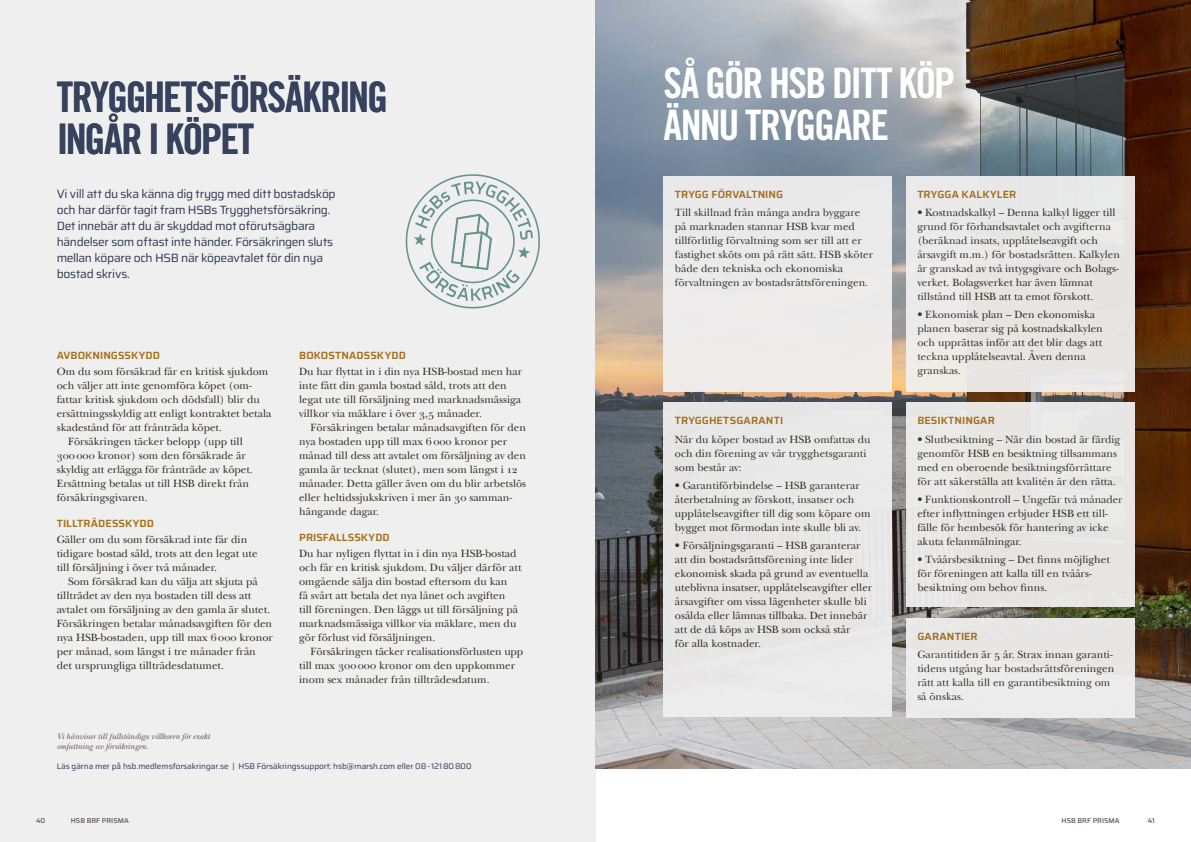
<style>
.page{position:relative;width:1191px;height:842px;background:#fff}
.page>*{position:absolute;margin:0;border:0;box-sizing:border-box;transform-origin:0 0}
.t1{font:42px/42px "Trade Gothic LT Pro Bd Cn 20";letter-spacing:-.045em;color:#37435e}
.t2{font:42px/42px "Trade Gothic LT Pro Bd Cn 20";letter-spacing:-.045em;color:#fff}
.t3{font:12px/16px "Saira";letter-spacing:-.03em;color:#2c3954}
.t4{font:11px/14px "New Baskerville";color:#31302a}
.t5{font:600 10.5px "Saira";letter-spacing:.01em;color:#a8701a}
.t6{font:8.4px/10.1px "New Baskerville Italic Os F";color:#57544b}
.t7{font:8.2px "Saira";letter-spacing:-.005em;color:#2c3954}
.t8{font:500 7px "Saira";color:#57544b}
.s1{font-family:"New Baskerville SC"}
</style>
<div class="page">
<div style="left:0;top:0;width:595px;height:842px;background:#f0efef"></div>
<svg style="left:405px;top:174px;width:135px;height:135px"></svg>
<img style="left:595px;top:0;width:596px;height:768px">
<div style="left:663px;top:176px;width:228px;height:215px;background:#f0efef"></div>
<div style="left:906px;top:176px;width:228px;height:215px;background:#e8e6e6"></div>
<div style="left:663px;top:403px;width:228px;height:314px;background:#e9e8e8"></div>
<div style="left:906px;top:403px;width:228px;height:204px;background:#e8e5e4"></div>
<div style="left:906px;top:618px;width:228px;height:99px;background:#f0efef"></div>
<h1 class="t1" style="left:57px;top:76px;width:333px">TRYGGHETSFÖRSÄKRING<br>INGÅR I KÖPET</h1>
<p class="t3" style="left:57px;top:185px;width:280px">Vi vill att du ska känna dig trygg med ditt bostadsköp och har därför tagit fram HSBs Trygghetsförsäkring.<br>Det innebär att du är skyddad mot oförutsägbara händelser som oftast inte händer. Försäkringen sluts mellan köpare och HSB när köpeavtalet för din nya bostad skrivs.</p>
<p class="t5" style="left:57px;top:347px;width:105px">AVBOKNINGSSKYDD</p>
<p class="t4" style="left:57px;top:364px;width:213px">Om du som försäkrad får en kritisk sjukdom</p>
<p class="t4" style="left:57px;top:378px;width:196px">och väljer att inte genomföra köpet (om-</p>
<p class="t4" style="left:57px;top:392px;width:205px">fattar kritisk sjukdom och dödsfall) blir du</p>
<p class="t4" style="left:57px;top:406px;width:216px">ersättningsskyldig att enligt kontraktet betala</p>
<p class="t4" style="left:57px;top:420px;width:167px">skadestånd för att frånträda köpet.</p>
<p class="t4" style="left:68px;top:434px;width:176px">Försäkringen täcker belopp (upp till</p>
<p class="t4" style="left:57px;top:448px;width:190px"><span class="s1">300000</span> kronor) som den försäkrade är</p>
<p class="t4" style="left:57px;top:462px;width:198px">skyldig att erlägga för frånträde av köpet.</p>
<p class="t4" style="left:57px;top:476px;width:194px">Ersättning betalas ut till HSB direkt från</p>
<p class="t4" style="left:57px;top:490px;width:92px">försäkringsgivaren.</p>
<p class="t5" style="left:57px;top:515px;width:99px">TILLTRÄDESSKYDD</p>
<p class="t4" style="left:57px;top:532px;width:202px">Gäller om du som försäkrad inte får din tidigare bostad såld, trots att den legat ute till försäljning i över två månader.</p>
<p class="t4" style="left:57px;top:574px;width:218px;text-indent:11px">Som försäkrad kan du välja att skjuta på tillträdet av den nya bostaden till dess att avtalet om försäljning av den gamla är slutet.<br>Försäkringen betalar månadsavgiften för den nya HSB-bostaden, upp till max <span class="s1">6000</span> kronor per månad, som längst i tre månader från det ursprungliga tillträdesdatumet.</p>
<p class="t6" style="left:57px;top:731px;width:155px">Vi hänvisar till fullständiga villkoren för exakt omfattning av försäkringen.</p>
<p class="t5" style="left:299px;top:347px;width:108px">BOKOSTNADSSKYDD</p>
<p class="t4" style="left:299px;top:364px;width:224px">Du har flyttat in i din nya HSB-bostad men har inte fått din gamla bostad såld, trots att den legat ute till försäljning med marknadsmässiga villkor via mäklare i över <span class="s1">3,5</span> månader.</p>
<p class="t4" style="left:299px;top:420px;width:228px;text-indent:11px">Försäkringen betalar månadsavgiften för den nya bostaden upp till max <span class="s1">6000</span> kronor per månad till dess att avtalet om försäljning av den gamla är tecknat (slutet), men som längst i <span class="s1">12 </span>månader. Detta gäller även om du blir arbetslös eller heltidssjukskriven i mer än <span class="s1">30</span> samman&shy;hängande dagar.</p>
<p class="t5" style="left:299px;top:529px;width:92px">PRISFALLSSKYDD</p>
<p class="t4" style="left:299px;top:546px;width:224px">Du har nyligen flyttat in i din nya HSB-bostad och får en kritisk sjukdom. Du väljer därför att omgående sälja din bostad eftersom du kan<br>få svårt att betala det nya lånet och avgiften<br>till föreningen. Den läggs ut till försäljning på marknadsmässiga villkor via mäklare, men du gör förlust vid försäljningen.</p>
<p class="t4" style="left:299px;top:644px;width:226px;text-indent:11px">Försäkringen täcker realisationsförlusten upp till max <span class="s1">300000</span> kronor om den uppkommer inom sex månader från tillträdesdatum.</p>
<p class="t7" style="left:57px;top:759px;width:416px">Läs gärna mer på hsb.medlemsforsakringar.se | HSB Försäkringssupport: hsb@marsh.com eller 08-12180800</p>
<h1 class="t2" style="left:663px;top:62px;width:293px">SÅ GÖR HSB DITT KÖP<br>ÄNNU TRYGGARE</h1>
<p class="t5" style="left:675px;top:185px;width:110px">TRYGG FÖRVALTNING</p>
<p class="t4" style="left:675px;top:205px;width:200px">Till skillnad från många andra byggare på marknaden stannar HSB kvar med tillförlitlig förvaltning som ser till att er fastighet sköts om på rätt sätt. HSB sköter både den tekniska och ekonomiska förvaltningen av bostadsrättsföreningen.</p>
<p class="t5" style="left:675px;top:412px;width:110px">TRYGGHETSGARANTI</p>
<p class="t4" style="left:675px;top:432px;width:197px">När du köper bostad av HSB omfattas du och din förening av vår trygghetsgaranti som består av:</p>
<p class="t4" style="left:675px;top:478px;width:197px">• Garantiförbindelse – HSB garanterar återbetalning av förskott, insatser och upplåtelseavgifter till dig som köpare om bygget mot förmodan inte skulle bli av.</p>
<p class="t4" style="left:675px;top:539px;width:199px">• Försäljningsgaranti – HSB garanterar att din bostadsrättsförening inte lider ekonomisk skada på grund av eventuella uteblivna insatser, upplåtelseavgifter eller årsavgifter om vissa lägenheter skulle bli osålda eller lämnas tillbaka. Det innebär att de då köps av HSB som också står<br>för alla kostnader.</p>
<p class="t5" style="left:917px;top:185px;width:100px">TRYGGA KALKYLER</p>
<p class="t4" style="left:917px;top:205px;width:204px">• Kostnadskalkyl – Denna kalkyl ligger till grund för förhandsavtalet och avgifterna (beräknad insats, upplåtelseavgift och årsavgift m.m.) för bostadsrätten. Kalkylen är granskad av två intygsgivare och Bolags&shy;verket. Bolagsverket har även lämnat tillstånd till HSB att ta emot förskott.</p>
<p class="t4" style="left:917px;top:308px;width:187px">• Ekonomisk plan – Den ekonomiska planen baserar sig på kostnadskalkylen och upprättas inför att det blir dags att teckna upplåtelseavtal. Även denna granskas.</p>
<p class="t5" style="left:917px;top:412px;width:79px">BESIKTNINGAR</p>
<p class="t4" style="left:917px;top:432px;width:204px">• Slutbesiktning – När din bostad är färdig genomför HSB en besiktning tillsammans med en oberoende besiktningsförrättare för att säkerställa att kvalitén är den rätta.</p>
<p class="t4" style="left:917px;top:492px;width:207px">• Funktionskontroll – Ungefär två månader efter inflyttningen erbjuder HSB ett till&shy;fälle för hembesök för hantering av icke akuta felanmälningar.</p>
<p class="t4" style="left:917px;top:553px;width:194px">• Tvåårsbesiktning – Det finns möjlighet för föreningen att kalla till en tvåårs&shy;besiktning om behov finns.</p>
<p class="t5" style="left:917px;top:628px;width:62px">GARANTIER</p>
<p class="t4" style="left:917px;top:648px;width:198px">Garantitiden är <span class="s1">5</span> år. Strax innan garanti&shy;tidens utgång har bostadsrättsföreningen rätt att kalla till en garantibesiktning om så önskas.</p>
<p class="t8" style="left:36px;top:814px;width:11px">40</p>
<p class="t8" style="left:71px;top:814px;width:59px">HSB BRF PRISMA</p>
<p class="t8" style="left:1061px;top:814px;width:59px">HSB BRF PRISMA</p>
<p class="t8" style="left:1147px;top:814px;width:9px">41</p>
</div>
